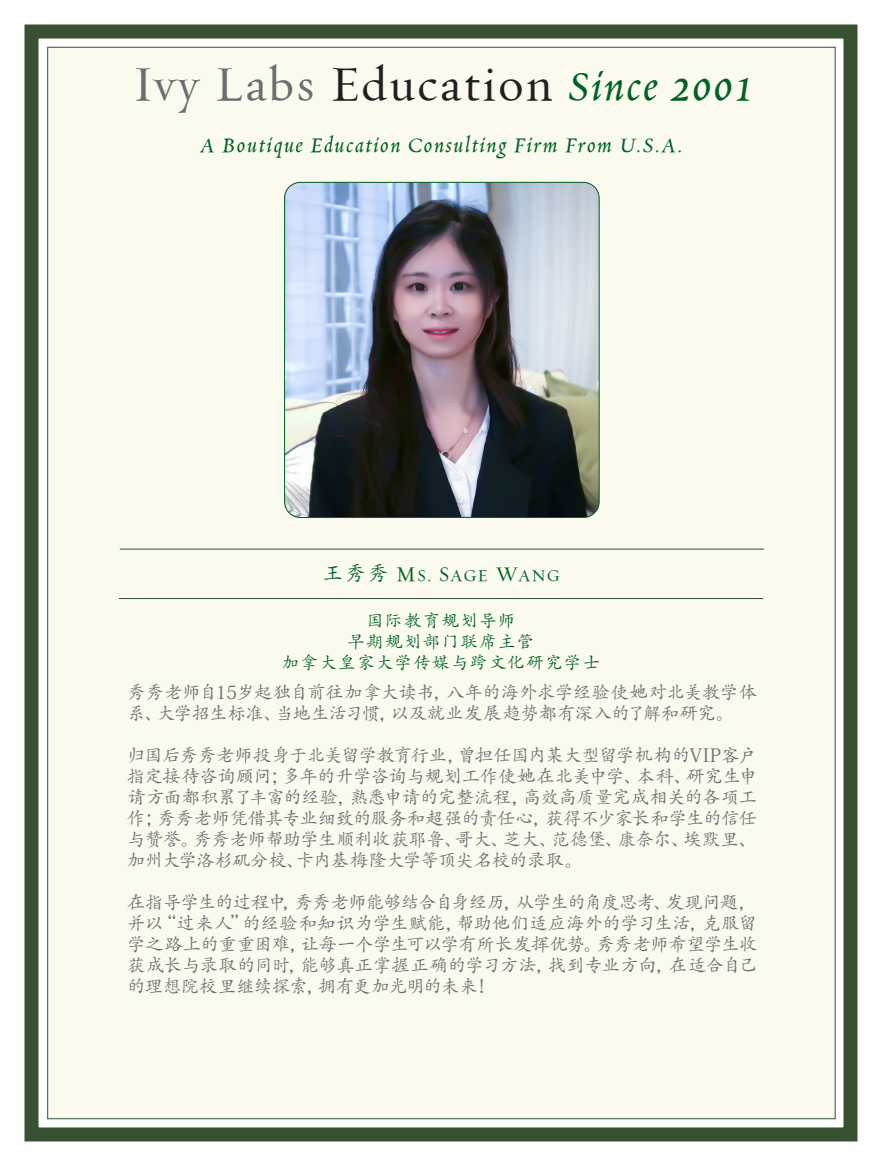
<style>
.page{position:relative;width:882px;height:1166px;background:#fff}
.page>*{position:absolute;margin:0;border:0;box-sizing:border-box;transform-origin:0 0}
.t1{font:49px "Requiem Text HTF Roman";letter-spacing:.05em;color:#231f20}
.t2{font:22.75px "Requiem Text HTF Italic";letter-spacing:.075em;color:#006224}
.t3{font:18.38px/21px "Adobe Kaiti Std";letter-spacing:-.025em;color:#6c6d70;text-align:justify}
.t4{font:17.5px "Adobe Kaiti Std";letter-spacing:.075em;color:#006224}
.t5{font:16.8px "Requiem Text HTF Roman SC800";color:#006224}
.s1{color:#6c6d70}
.s2{font-family:"Requiem Text HTF Italic";font-size:45.5px;color:#006224}
.s3{font-family:"Requiem Text HTF Italic";color:#006224}
.s4{font-family:"Adobe Kaiti Std Regular SC800";font-size:21px}
.s5{font-size:21px}
</style>
<div class="page">
<div style="left:24px;top:24px;width:834px;height:1117px;border:14px solid #385131"></div>
<div style="left:47px;top:47px;width:789px;height:1072px;background:#fbfaee;border:1px solid #385131"></div>
<img style="left:285px;top:182px;width:314px;height:335px">
<div style="left:284px;top:182px;width:315px;height:336px;border:1px solid #006224;border-radius:16px"></div>
<hr style="left:120px;top:548px;width:644px;height:1px;background:#385131">
<hr style="left:119px;top:598px;width:644px;height:1px;background:#385131">
<p class="t1" style="left:132px;top:55px;width:620px"><span class="s1">Ivy Labs</span> Education <span class="s2">Since</span> <span class="s3">2001</span></p>
<p class="t2" style="left:201px;top:134px;width:484px">A Boutique Education Consulting Firm From U.S.A.</p>
<p class="t5" style="left:322px;top:565px;width:239px"><span class="s4">王秀秀</span> <span class="s5">M</span>S<span class="s5">. S</span>AGE <span class="s5">W</span>ANG</p>
<p class="t4" style="left:366px;top:609px;width:151px">国际教育规划导师</p>
<p class="t4" style="left:348px;top:630px;width:188px">早期规划部门联席主管</p>
<p class="t4" style="left:282px;top:651px;width:320px">加拿大皇家大学传媒与跨文化研究学士</p>
<p class="t3" style="left:127px;top:681px;width:632px">秀秀老师自15岁起独自前往加拿大读书，八年的海外求学经验使她对北美教学体系、大学招生标准、当地生活习惯，以及就业发展趋势都有深入的了解和研究。</p>
<p class="t3" style="left:127px;top:744px;width:632px">归国后秀秀老师投身于北美留学教育行业，曾担任国内某大型留学机构的VIP客户指定接待咨询顾问；多年的升学咨询与规划工作使她在北美中学、本科、研究生申请方面都积累了丰富的经验，熟悉申请的完整流程，高效高质量完成相关的各项工作；秀秀老师凭借其专业细致的服务和超强的责任心，获得不少家长和学生的信任与赞誉。秀秀老师帮助学生顺利收获耶鲁、哥大、芝大、范德堡、康奈尔、埃默里、加州大学洛杉矶分校、卡内基梅隆大学等顶尖名校的录取。</p>
<p class="t3" style="left:127px;top:891px;width:632px">在指导学生的过程中，秀秀老师能够结合自身经历，从学生的角度思考、发现问题，并以“过来人”的经验和知识为学生赋能，帮助他们适应海外的学习生活，克服留学之路上的重重困难，让每一个学生可以学有所长发挥优势。秀秀老师希望学生收获成长与录取的同时，能够真正掌握正确的学习方法，找到专业方向，在适合自己的理想院校里继续探索，拥有更加光明的未来！</p>
</div>
